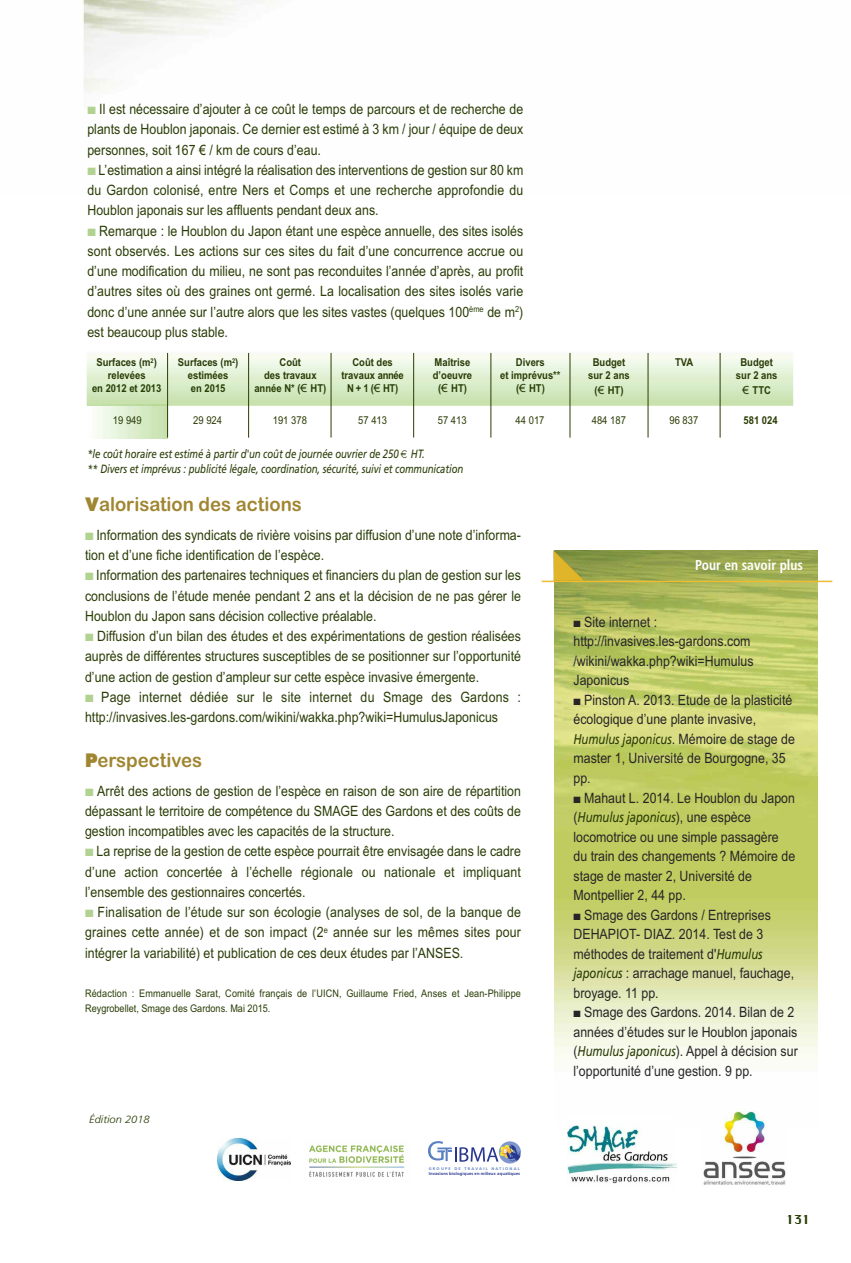
<style>
.page{position:relative;width:851px;height:1263px;background:#fff}
.page>*{position:absolute;margin:0;border:0;box-sizing:border-box;transform-origin:0 0}
.t1{font:19.5px "Arial Rounded MT Bold";color:#a08631;scale:.95 1}
.t2{font:14.25px/20.2px "Arial Narrow";color:#2a3d06;text-align:justify;scale:1.06 1}
.t3{font:14.25px/19.5px "Arial Narrow";color:#272526;scale:1.06 1}
.t4{font:italic 14.25px "Frutiger";letter-spacing:-.01em;color:#2a3d06;scale:.8 1}
.t5{font:700 condensed 14.25px "Frutiger";color:#fff;scale:.95 1}
.t6{font:italic 12px/14.4px "Frutiger";letter-spacing:-.01em;color:#2a3d06;scale:.8 1}
.t7{font:12px "Chicago FLF";color:#2a3d06}
.t8{font:700 10.8px/13.2px "Arial Narrow";color:#2a3d06;text-align:center;scale:1.06 1}
.t9{font:10.8px "Arial Narrow";color:#2a3d06;scale:1.06 1}
.t10{font:10.5px/15px "Arial Narrow";letter-spacing:.01em;color:#2a3d06;scale:1.06 1}
.t11{font:italic 300 10.5px "Frutiger";color:#2a3d06;scale:1.06 1}
.t12{font:700 4.2px "Frutiger";letter-spacing:.015em;color:#283890}
.t13{font:700 3.75px "Frutiger";letter-spacing:.31em;color:#5980c1;scale:1.05 1}
.s1{color:#b1d290}
.s2{font-family:"Arial";font-weight:400;font-size:11.25px}
.s3{font-family:"Futura";font-weight:800;font-size:18px}
.s4{font-family:"Frutiger";font-style:italic;color:#2a3d06}
.s5{font-family:"Arial Narrow";font-style:normal;color:#272526}
</style>
<div class="page">
<img style="left:554px;top:551px;width:263px;height:507px">
<hr style="left:541px;top:581px;width:291px;height:1px;background:#edbc33">
<img style="left:553px;top:550px;width:31px;height:31px">
<img style="left:567px;top:1125px;width:109px;height:59px">
<img style="left:703px;top:1111px;width:83px;height:74px">
<img style="left:87px;top:352px;width:706px;height:54px">
<hr style="left:167px;top:353px;width:1px;height:85px;background:#2a3d06">
<hr style="left:248px;top:353px;width:1px;height:85px;background:#2a3d06">
<hr style="left:330px;top:353px;width:1px;height:84px;background:#2a3d06">
<hr style="left:413px;top:353px;width:1px;height:84px;background:#2a3d06">
<hr style="left:490px;top:353px;width:1px;height:85px;background:#2a3d06">
<hr style="left:569px;top:353px;width:1px;height:85px;background:#2a3d06">
<hr style="left:647px;top:353px;width:1px;height:84px;background:#2a3d06">
<hr style="left:719px;top:353px;width:1px;height:85px;background:#2a3d06">
<svg style="left:499px;top:1141px;width:22px;height:22px"></svg>
<svg style="left:428px;top:1141px;width:92px;height:21px"></svg>
<img style="left:309px;top:1145px;width:96px;height:32px">
<img style="left:218px;top:1138px;width:73px;height:42px">
<p class="t2" style="left:87px;top:99px;width:412px"><span class="s1">■</span> Il est nécessaire d’ajouter à ce coût le temps de parcours et de recherche de plants de Houblon japonais. Ce dernier est estimé à 3 km / jour / équipe de deux personnes, soit 167 € / km de cours d’eau.</p>
<p class="t2" style="left:87px;top:160px;width:412px"><span class="s1">■</span> L’estimation a ainsi intégré la réalisation des interventions de gestion sur 80 km du Gardon colonisé, entre Ners et Comps et une recherche approfondie du Houblon japonais sur les affluents pendant deux ans.</p>
<p class="t2" style="left:87px;top:221px;width:412px"><span class="s1">■</span> Remarque : le Houblon du Japon étant une espèce annuelle, des sites isolés sont observés. Les actions sur ces sites du fait d’une concurrence accrue ou d’une modification du milieu, ne sont pas reconduites l’année d’après, au profit d’autres sites où des graines ont germé. La localisation des sites isolés varie donc d’une année sur l’autre alors que les sites vastes (quelques 100<sup>ème</sup> de m<sup>2</sup>) est beaucoup plus stable.</p>
<p class="t8" style="left:92px;top:356px;width:67px">Surfaces (m<sup>2</sup>) relevées<br>en 2012 et 2013</p>
<p class="t8" style="left:178px;top:356px;width:58px">Surfaces (m<sup>2</sup>) estimées<br>en 2015</p>
<p class="t8" style="left:433px;top:355px;width:39px">Maîtrise d’oeuvre (<span class="s2">€</span> HT)</p>
<p class="t8" style="left:341px;top:355px;width:60px">Coût des travaux année<br>N+1(<span class="s2">€</span>HT)</p>
<p class="t8" style="left:500px;top:355px;width:58px">Divers<br>et imprévus** (<span class="s2">€</span> HT)</p>
<p class="t9" style="left:515px;top:414px;width:29px">44 017</p>
<p class="t8" style="left:254px;top:355px;width:69px">Coût<br>des travaux année N* (<span class="s2">€</span> HT)</p>
<p class="t9" style="left:273px;top:414px;width:34px">191 378</p>
<p class="t9" style="left:193px;top:414px;width:29px">29 924</p>
<p class="t9" style="left:358px;top:414px;width:29px">57 413</p>
<p class="t9" style="left:437px;top:414px;width:29px">57 413</p>
<p class="t6" style="left:87px;top:448px;width:471px">*le coût horaire est estimé à partir d'un coût de journée ouvrier de 250 HT.<br>** Divers et imprévus : publicité légale, coordination, sécurité, suivi et communication</p>
<p class="t9" style="left:113px;top:414px;width:29px">19 949</p>
<h1 class="t1" style="left:85px;top:493px;width:230px"><span class="s3">V</span>alorisation des actions</h1>
<p class="t2" style="left:85px;top:525px;width:412px"><span class="s1">■</span> Information des syndicats de rivière voisins par diffusion d’une note d’informa&shy;tion et d’une fiche identification de l’espèce.</p>
<p class="t2" style="left:85px;top:565px;width:412px"><span class="s1">■</span> Information des partenaires techniques et financiers du plan de gestion sur les conclusions de l’étude menée pendant 2 ans et la décision de ne pas gérer le Houblon du Japon sans décision collective préalable.</p>
<p class="t2" style="left:85px;top:626px;width:412px"><span class="s1">■</span> Diffusion d’un bilan des études et des expérimentations de gestion réalisées auprès de différentes structures susceptibles de se positionner sur l’opportunité d’une action de gestion d’ampleur sur cette espèce invasive émergente.</p>
<p class="t2" style="left:85px;top:687px;width:412px"><span class="s1">■</span> Page internet dédiée sur le site internet du Smage des Gardons : http://invasives.les-gardons.com/wikini/wakka.php?wiki=HumulusJaponicus</p>
<h1 class="t1" style="left:85px;top:749px;width:125px"><span class="s3">P</span>erspectives</h1>
<p class="t2" style="left:85px;top:781px;width:412px"><span class="s1">■</span> Arrêt des actions de gestion de l’espèce en raison de son aire de répartition dépassant le territoire de compétence du SMAGE des Gardons et des coûts de gestion incompatibles avec les capacités de la structure.</p>
<p class="t2" style="left:85px;top:841px;width:412px"><span class="s1">■</span> La reprise de la gestion de cette espèce pourrait être envisagée dans le cadre d’une action concertée à l’échelle régionale ou nationale et impliquant l’ensemble des gestionnaires concertés.</p>
<p class="t2" style="left:85px;top:902px;width:412px"><span class="s1">■</span> Finalisation de l’étude sur son écologie (analyses de sol, de la banque de graines cette année) et de son impact (2<sup>e</sup> année sur les mêmes sites pour intégrer la variabilité) et publication de ces deux études par l’ANSES.</p>
<p class="t10" style="left:85px;top:986px;width:412px">Rédaction : Emmanuelle Sarat, Comité français de l’UICN, Guillaume Fried, Anses et Jean-Philippe<br>Reygrobellet, Smage des Gardons. Mai 2015.</p>
<p class="t8" style="left:588px;top:356px;width:41px">Budget sur 2 ans</p>
<p class="t8" style="left:594px;top:384px;width:29px">(<span class="s2">€</span> HT)</p>
<p class="t9" style="left:591px;top:414px;width:34px">484 187</p>
<p class="t9" style="left:669px;top:414px;width:29px">96 837</p>
<p class="t8" style="left:743px;top:413px;width:34px">581 024</p>
<p class="t8" style="left:735px;top:356px;width:41px">Budget sur 2 ans</p>
<p class="t8" style="left:742px;top:384px;width:28px"><span class="s2">€</span> TTC</p>
<p class="t8" style="left:675px;top:356px;width:19px">TVA</p>
<p class="t5" style="left:695px;top:559px;width:115px">Pour en savoir plus</p>
<p class="t3" style="left:573px;top:612px;width:171px">■ Site internet : http://invasives.les-gardons.com /wikini/wakka.php?wiki=Humulus<br>Japonicus</p>
<p class="t3" style="left:573px;top:690px;width:210px">■ Pinston A. 2013. Etude de la plasticité écologique d’une plante invasive,<br><span class="s4">Humulus japonicus</span>. Mémoire de stage de master 1, Université de Bourgogne, 35 pp.</p>
<p class="t3" style="left:573px;top:788px;width:210px">■ Mahaut L. 2014. Le Houblon du Japon</p>
<p class="t4" style="left:573px;top:811px;width:223px"><span class="s5">(</span>Humulus japonicus<span class="s5">), une espèce</span></p>
<p class="t3" style="left:573px;top:827px;width:211px">locomotrice ou une simple passagère du train des changements ? Mémoire de stage de master 2, Université de<br>Montpellier 2, 44 pp.</p>
<p class="t3" style="left:573px;top:905px;width:210px">■ Smage des Gardons / Entreprises<br>DEHAPIOT- DIAZ. 2014. Test de 3 méthodes de traitement d'<span class="s4">Humulus japonicus</span> : arrachage manuel, fauchage, broyage. 11 pp.</p>
<p class="t3" style="left:573px;top:1002px;width:213px">■ Smage des Gardons. 2014. Bilan de 2 années d’études sur le Houblon japonais (<span class="s4">Humulus japonicus</span>). Appel à décision sur l’opportunité d’une gestion. 9 pp.</p>
<p class="t11" style="left:89px;top:1115px;width:59px">Édition 2018</p>
<p class="t13" style="left:428px;top:1167px;width:88px">GROUPE DE TRAVAIL NATIONAL</p>
<p class="t12" style="left:429px;top:1172px;width:93px">Invasions biologiques en milieux aquatiques</p>
<p class="t7" style="left:786px;top:1212px;width:25px">131</p>
</div>
